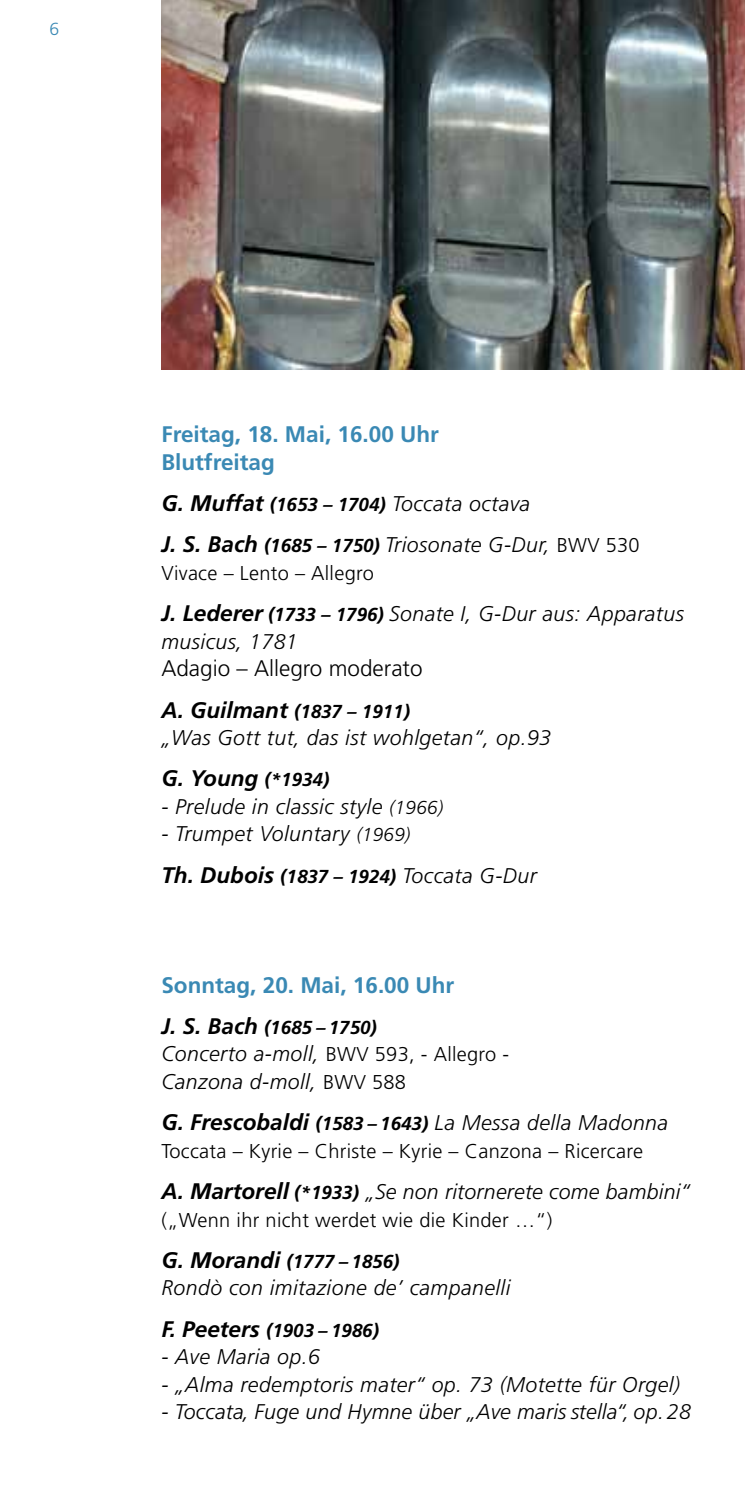
<style>
.page{position:relative;width:745px;height:1489px;background:#fff}
.page>*{position:absolute;margin:0;border:0;box-sizing:border-box;transform-origin:0 0}
.t1{font:700 22.5px/27.5px "Frutiger";color:#3a89b4}
.t2{font:300 22.5px "Frutiger";color:#000}
.t3{font:italic 700 22.5px "Frutiger";color:#000}
.t4{font:italic 300 21.25px/41.2px "Frutiger";letter-spacing:.02em;color:#000}
.t5{font:300 20px "Frutiger";letter-spacing:.015em;color:#000}
.t6{font:italic 700 18.75px "Frutiger";color:#000}
.t7{font:300 17.5px "Frutiger";color:#3a89b4}
.s1{font-weight:700;font-size:22.5px}
.s2{font-weight:700;font-size:18.75px}
.s3{font-style:normal;font-size:20px}
.s4{font-size:22.5px}
.s5{font-size:18.75px}
.s6{font-style:italic;font-size:21.25px}
</style>
<div class="page">
<img style="left:161px;top:0;width:583px;height:370px">
<p class="t7" style="left:50px;top:19px;width:11px">6</p>
<p class="t1" style="left:161px;top:420px;width:279px">Freitag, 18. Mai, 16.00 Uhr<br>Blutfreitag</p>
<p class="t4" style="left:161px;top:483px;width:479px"><span class="s1">G. Muffat</span> <span class="s2">(1653 – 1704)</span> Toccata octava<br><span class="s1">J. S. Bach</span> <span class="s2">(1685 – 1750)</span> Triosonate G-Dur, <span class="s3">BWV 530</span></p>
<p class="t5" style="left:161px;top:561px;width:214px">Vivace – Lento – Allegro</p>
<p class="t4" style="left:161px;top:600px;width:523px;line-height:27.5px"><span class="s1">J. Lederer</span> <span class="s2">(1733 – 1796)</span> Sonate I, G-Dur aus: Apparatus musicus, 1781</p>
<p class="t2" style="left:161px;top:655px;width:262px">Adagio – Allegro moderato</p>
<p class="t6" style="left:161px;top:700px;width:250px"><span class="s4">A. Guilmant</span> (1837 – 1911)</p>
<p class="t4" style="left:161px;top:717px;width:391px">„Was Gott tut, das ist wohlgetan“, op.93</p>
<p class="t3" style="left:161px;top:765px;width:169px">G. Young <span class="s5">(*1934)</span></p>
<p class="t4" style="left:161px;top:785px;width:283px">- Prelude in classic style <span class="s5">(1966)</span></p>
<p class="t4" style="left:161px;top:813px;width:376px">- Trumpet Voluntary <span class="s5">(1969)<br></span><span class="s1">Th. Dubois</span> <span class="s2">(1837 – 1924)</span> Toccata G-Dur</p>
<p class="t1" style="left:161px;top:970px;width:294px">Sonntag, 20. Mai, 16.00 Uhr</p>
<p class="t6" style="left:161px;top:1016px;width:217px"><span class="s4">J. S. Bach</span> (1685 – 1750)</p>
<p class="t5" style="left:161px;top:1043px;width:349px"><span class="s6">Concerto a-moll,</span> BWV 593, - Allegro -</p>
<p class="t4" style="left:161px;top:1060px;width:508px">Canzona d-moll, <span class="s3">BWV 588<br></span><span class="s1">G. Frescobaldi</span> <span class="s2">(1583 – 1643)</span> La Messa della Madonna</p>
<p class="t5" style="left:161px;top:1139px;width:483px">Toccata – Kyrie – Christe – Kyrie – Canzona – Ricercare</p>
<p class="t4" style="left:161px;top:1170px;width:530px"><span class="s1">A. Martorell</span> <span class="s2">(*1933)</span> „Se non ritornerete come bambini“</p>
<p class="t5" style="left:161px;top:1208px;width:392px">(„Wenn ihr nicht werdet wie die Kinder …“)</p>
<p class="t6" style="left:161px;top:1250px;width:239px"><span class="s4">G. Morandi</span> (1777 – 1856)</p>
<p class="t4" style="left:161px;top:1267px;width:350px">Rondò con imitazione de’ campanelli</p>
<p class="t6" style="left:161px;top:1318px;width:219px"><span class="s4">F. Peeters</span> (1903 – 1986)</p>
<p class="t4" style="left:161px;top:1335px;width:160px">- Ave Maria op.6</p>
<p class="t4" style="left:161px;top:1363px;width:519px">- „Alma redemptoris mater“ op. 73 (Motette für Orgel)</p>
<p class="t4" style="left:161px;top:1390px;width:530px">- Toccata, Fuge und Hymne über „Ave maris stella“, op. 28</p>
</div>
